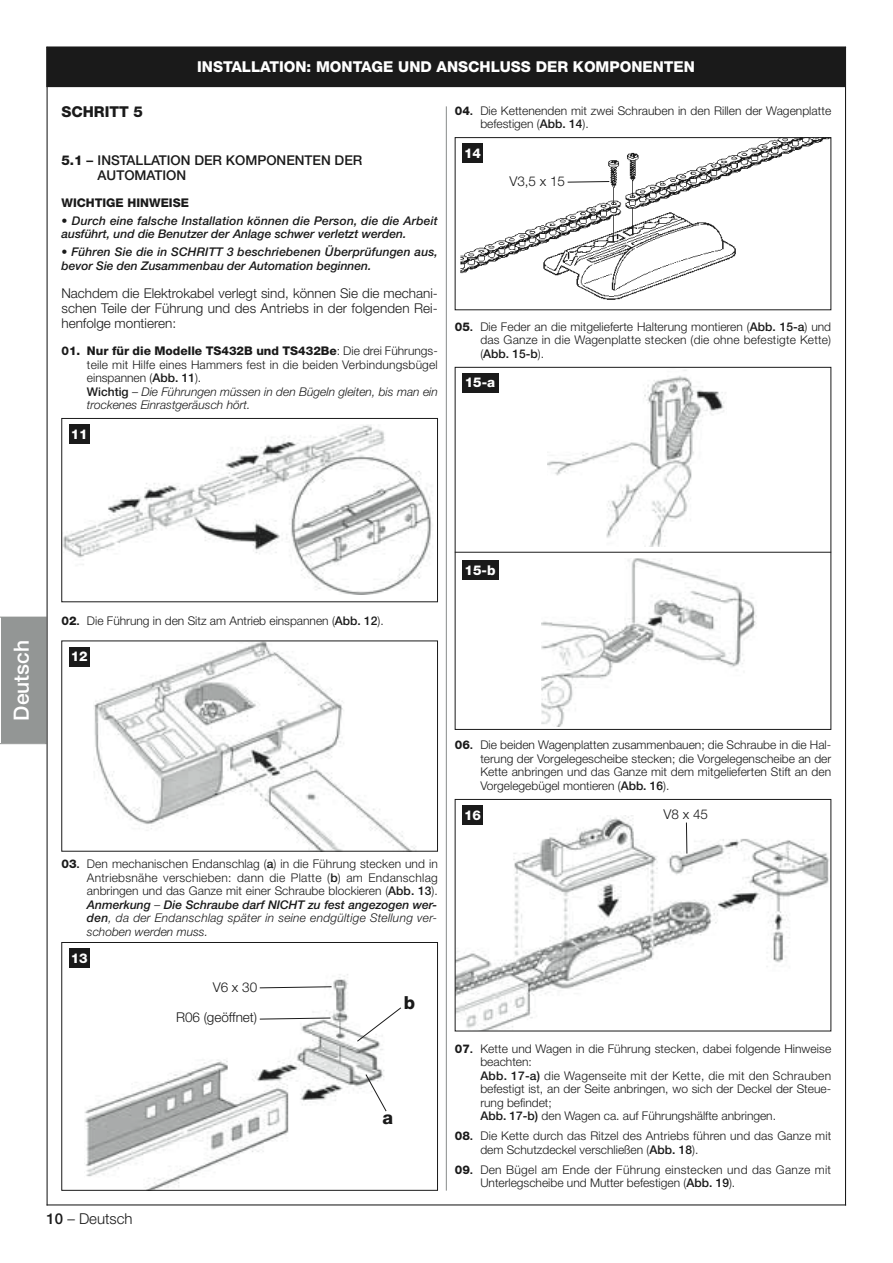
<style>
.page{position:relative;width:893px;height:1263px;background:#fff}
.page>*{position:absolute;margin:0;border:0;box-sizing:border-box;transform-origin:0 0}
.t1{font:500 21px "Helvetica Neue";color:#fff}
.t2{font:800 18px "Helvetica Neue";color:#1a1a1a}
.t3{font:800 15px "Helvetica Neue";color:#fff}
.t4{font:300 15px "Helvetica Neue";color:#1a1a1a}
.t5{font:800 15px "Helvetica Neue";color:#1a1a1a}
.t6{font:300 13.5px/15px "Helvetica Neue";color:#1a1a1a;text-align:justify}
.t7{font:500 13.5px/15px "Helvetica Neue";color:#1a1a1a}
.t8{font:800 13.5px "Helvetica Neue";color:#fff}
.t9{font:300 12px/13.5px "Helvetica Neue";letter-spacing:.005em;color:#1a1a1a}
.t10{font:italic 500 12px/13.5px "Helvetica Neue";letter-spacing:.01em;color:#1a1a1a}
.t11{font:800 12px "Helvetica Neue";color:#1a1a1a}
.s1{font-weight:800}
.s2{font-weight:500}
.s3{font-style:italic}
.s4{font-weight:500;font-style:italic}
</style>
<div class="page">
<div style="left:1px;top:617px;width:46px;height:127px;background:#939695"></div>
<div style="left:47px;top:47px;width:798px;height:39px;background:#1a1a1a"></div>
<div style="left:47px;top:47px;width:799px;height:40px;border:1px solid #1a1a1a"></div>
<hr style="left:47px;top:47px;width:799px;height:1px;background:#1a1a1a">
<hr style="left:845px;top:47px;width:1px;height:1159px;background:#1a1a1a">
<hr style="left:47px;top:1204px;width:799px;height:1px;background:#1a1a1a">
<hr style="left:47px;top:47px;width:1px;height:1159px;background:#1a1a1a">
<hr style="left:446px;top:106px;width:1px;height:1085px;background:#888b8a">
<img style="left:63px;top:424px;width:370px;height:171px">
<div style="left:61px;top:418px;width:377px;height:184px;border:1px solid #1a1a1a"></div>
<div style="left:69px;top:425px;width:21px;height:19px;background:#1a1a1a"></div>
<img style="left:94px;top:643px;width:322px;height:207px">
<div style="left:61px;top:641px;width:377px;height:211px;border:1px solid #1a1a1a"></div>
<div style="left:69px;top:647px;width:21px;height:19px;background:#1a1a1a"></div>
<img style="left:84px;top:974px;width:300px;height:215px">
<div style="left:61px;top:942px;width:377px;height:249px;border:1px solid #1a1a1a"></div>
<div style="left:69px;top:949px;width:21px;height:19px;background:#1a1a1a"></div>
<svg style="left:259px;top:1018px;width:72px;height:2px"></svg>
<svg style="left:259px;top:986px;width:73px;height:2px"></svg>
<svg style="left:357px;top:1007px;width:44px;height:35px"></svg>
<svg style="left:365px;top:1074px;width:22px;height:38px"></svg>
<img style="left:460px;top:139px;width:369px;height:161px">
<div style="left:455px;top:137px;width:376px;height:173px;border:1px solid #1a1a1a"></div>
<div style="left:462px;top:144px;width:21px;height:19px;background:#1a1a1a"></div>
<img style="left:548px;top:370px;width:178px;height:177px">
<div style="left:455px;top:367px;width:376px;height:363px;border:1px solid #1a1a1a"></div>
<div style="left:462px;top:374px;width:37px;height:19px;background:#1a1a1a"></div>
<div style="left:462px;top:561px;width:37px;height:19px;background:#1a1a1a"></div>
<svg style="left:567px;top:181px;width:43px;height:2px"></svg>
<img style="left:457px;top:816px;width:372px;height:213px">
<div style="left:455px;top:799px;width:376px;height:232px;border:1px solid #1a1a1a"></div>
<div style="left:462px;top:806px;width:21px;height:19px;background:#1a1a1a"></div>
<svg style="left:686px;top:822px;width:1px;height:32px"></svg>
<img style="left:542px;top:558px;width:215px;height:168px">
<hr style="left:455px;top:552px;width:376px;height:1px;background:#1a1a1a">
<p class="t3" style="left:197px;top:61px;width:499px">INSTALLATION: MONTAGE UND ANSCHLUSS DER KOMPONENTEN</p>
<p class="t5" style="left:61px;top:106px;width:83px">SCHRITT 5</p>
<p class="t7" style="left:98px;top:154px;width:266px;text-indent:-36px"><span class="s1">5.1</span> – INSTALLATION DER KOMPONENTEN DER<br>AUTOMATION</p>
<p class="t11" style="left:61px;top:199px;width:129px">WICHTIGE HINWEISE</p>
<p class="t10" style="left:61px;top:215px;width:378px"><span class="s1">•</span> Durch eine falsche Installation können die Person, die die Arbeit ausführt, und die Benutzer der Anlage schwer verletzt werden.</p>
<p class="t10" style="left:61px;top:246px;width:378px">• Führen Sie die in SCHRITT 3 beschriebenen Überprüfungen aus, bevor Sie den Zusammenbau der Automation beginnen.</p>
<p class="t6" style="left:61px;top:287px;width:378px">Nachdem die Elektrokabel verlegt sind, können Sie die mechani&shy;schen Teile der Führung und des Antriebs in der folgenden Rei&shy;henfolge montieren:</p>
<p class="t9" style="left:87px;top:345px;width:352px;text-indent:-26px"><span class="s1">01. Nur für die Modelle TS432B und TS432Be</span>: Die drei Führungs&shy;teile mit Hilfe eines Hammers fest in die beiden Verbindungsbügel einspannen (<span class="s2">Abb. 11</span>).<br><span class="s2">Wichtig</span> – <span class="s3">Die Führungen müssen in den Bügeln gleiten, bis man ein trockenes Einrastgeräusch hört.</span></p>
<p class="t8" style="left:71px;top:429px;width:19px">11</p>
<p class="t9" style="left:480px;top:105px;width:352px;text-indent:-26px"><span class="s1">04</span><span class="s2">.</span> Die Kettenenden mit zwei Schrauben in den Rillen der Wagenplatte befestigen (<span class="s2">Abb. 14</span>).</p>
<p class="t8" style="left:464px;top:148px;width:19px">14</p>
<p class="t6" style="left:509px;top:175px;width:57px">V3,5 x 15</p>
<p class="t9" style="left:480px;top:321px;width:352px;text-align:justify;text-indent:-26px"><span class="s1">05</span><span class="s2">.</span> Die Feder an die mitgelieferte Halterung montieren (<span class="s2">Abb. 15-a</span>) und das Ganze in die Wagenplatte stecken (die ohne befestigte Kette) (<span class="s2">Abb. 15-b</span>).</p>
<p class="t8" style="left:465px;top:378px;width:32px">15-a</p>
<h1 class="t1" style="left:14px;top:721px;width:82px;rotate:-90deg">Deutsch</h1>
<p class="t9" style="left:61px;top:615px;width:324px"><span class="s1">02</span><span class="s2">.</span> Die Führung in den Sitz am Antrieb einspannen (<span class="s2">Abb. 12</span>).</p>
<p class="t8" style="left:71px;top:651px;width:19px">12</p>
<p class="t8" style="left:464px;top:565px;width:32px">15-b</p>
<p class="t9" style="left:87px;top:858px;width:352px;text-align:justify;text-indent:-26px"><span class="s1">03</span><span class="s2">.</span> Den mechanischen Endanschlag (<span class="s2">a</span>) in die Führung stecken und in Antriebsnähe verschieben: dann die Platte (<span class="s2">b</span>) am Endanschlag anbringen und das Ganze mit einer Schraube blockieren (<span class="s2">Abb. 13</span>).<br><span class="s4">Anmerkung</span> <span class="s3">–</span> <span class="s4">Die Schraube darf NICHT zu fest angezogen wer&shy;den</span><span class="s3">, da der Endanschlag später in seine endgültige Stellung ver&shy;schoben werden muss.</span></p>
<p class="t8" style="left:71px;top:953px;width:19px">13</p>
<p class="t6" style="left:213px;top:981px;width:46px">V6 x 30</p>
<p class="t6" style="left:176px;top:1011px;width:83px">R06 (geöffnet)</p>
<p class="t4" style="left:47px;top:1213px;width:88px"><span class="s2">10</span> – Deutsch</p>
<h2 class="t2" style="left:404px;top:996px;width:13px">b</h2>
<h2 class="t2" style="left:382px;top:1111px;width:12px">a</h2>
<p class="t9" style="left:480px;top:740px;width:352px;text-align:justify;text-indent:-26px"><span class="s1">06</span><span class="s2">.</span> Die beiden Wagenplatten zusammenbauen; die Schraube in die Hal&shy;terung der Vorgelegescheibe stecken; die Vorgelegenscheibe an der Kette anbringen und das Ganze mit dem mitgelieferten Stift an den Vorgelegebügel montieren (<span class="s2">Abb. 16</span>).</p>
<p class="t8" style="left:464px;top:810px;width:19px">16</p>
<p class="t6" style="left:663px;top:808px;width:46px">V8 x 45</p>
<p class="t9" style="left:480px;top:1043px;width:352px;text-indent:-26px"><span class="s1">07</span><span class="s2">.</span> Kette und Wagen in die Führung stecken, dabei folgende Hinweise beachten:<br><span class="s2">Abb. 17-a)</span> die Wagenseite mit der Kette, die mit den Schrauben befestigt ist, an der Seite anbringen, wo sich der Deckel der Steue&shy;rung befindet;<br><span class="s2">Abb. 17-b)</span> den Wagen ca. auf Führungshälfte anbringen.</p>
<p class="t9" style="left:480px;top:1130px;width:352px;text-indent:-26px"><span class="s1">08</span><span class="s2">.</span> Die Kette durch das Ritzel des Antriebs führen und das Ganze mit dem Schutzdeckel verschließen (<span class="s2">Abb. 18</span>).</p>
<p class="t9" style="left:480px;top:1164px;width:352px;text-indent:-26px"><span class="s1">09</span><span class="s2">.</span> Den Bügel am Ende der Führung einstecken und das Ganze mit<br>Unterlegscheibe und Mutter befestigen (<span class="s2">Abb. 19</span>).</p>
</div>
